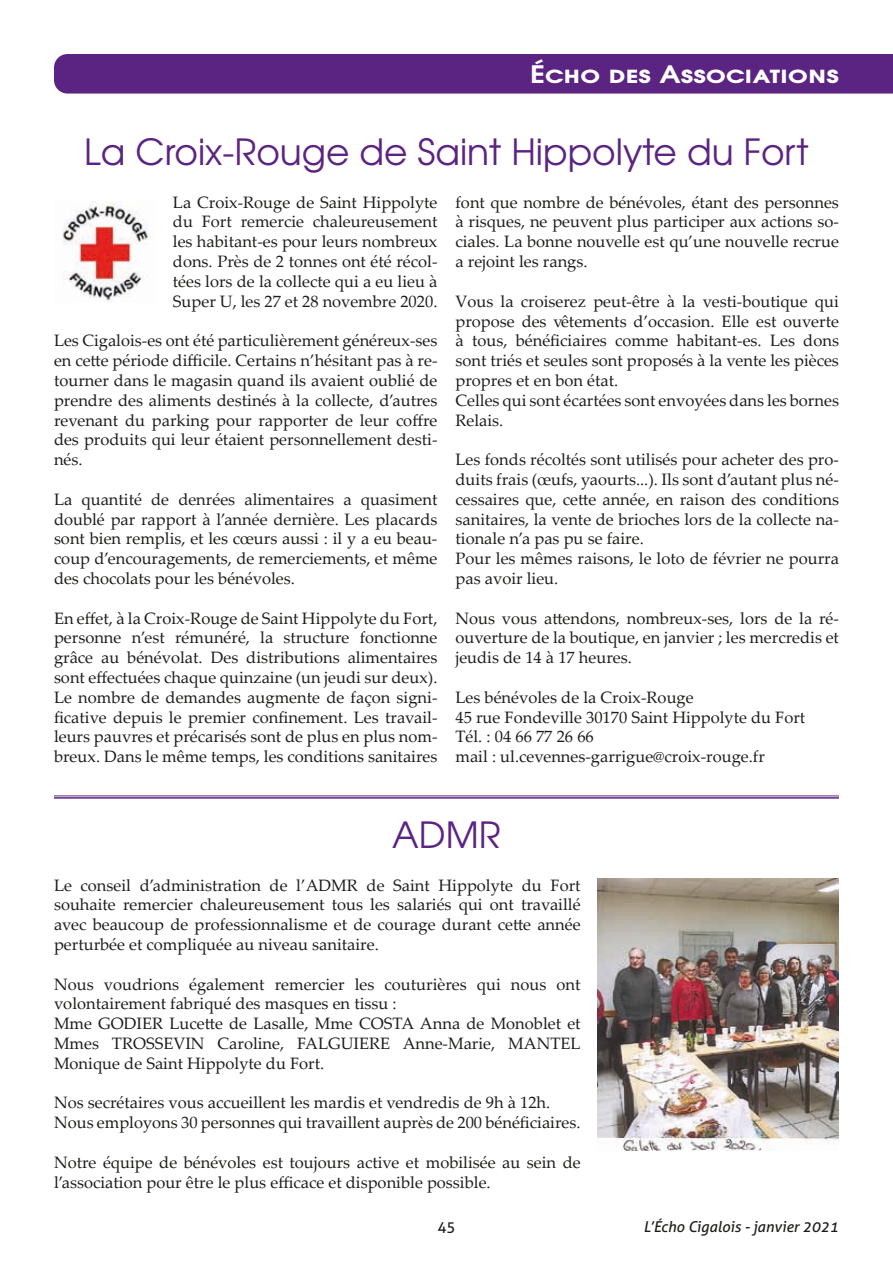
<style>
.page{position:relative;width:893px;height:1263px;background:#fff}
.page>*{position:absolute;margin:0;border:0;box-sizing:border-box;transform-origin:0 0}
.t1{font:36px "Te X Gyre Adventor";color:#5c2482}
.t2{font:700 24px "Te X Gyre Adventor";color:#fff;scale:1.2 1}
.t3{font:16.5px/19.8px "Palatino Linotype";color:#1d1d1b;text-align:justify}
.t4{font:italic 15px "Aller";color:#1d1d1b}
.t5{font:15px "Aller";color:#1d1d1b}
</style>
<div class="page">
<img style="left:62px;top:202px;width:87px;height:99px">
<img style="left:598px;top:878px;width:241px;height:272px">
<hr style="left:54px;top:796px;width:785px;height:1px;background:#5c2482">
<hr style="left:54px;top:797px;width:785px;height:2px;background:#5c2482">
<div style="left:54px;top:54px;width:839px;height:40px;background:#5c2482"></div>
<h2 class="t2" style="left:530px;top:53px;width:259px">Écho des Associations</h2>
<h1 class="t1" style="left:84px;top:123px;width:726px">La Croix-Rouge de Saint Hippolyte du Fort</h1>
<p class="t3" style="left:173px;top:192px;width:266px">La Croix-Rouge de Saint Hippolyte du Fort remercie chaleureusement les habitant-es pour leurs nombreux dons. Près de 2 tonnes ont été récol&shy;tées lors de la collecte qui a eu lieu à Super U, les 27 et 28 novembre 2020.</p>
<p class="t3" style="left:54px;top:330px;width:385px">Les Cigalois-es ont été particulièrement généreux-ses en cette période difficile. Certains n’hésitant pas à re&shy;tourner dans le magasin quand ils avaient oublié de prendre des aliments destinés à la collecte, d’autres revenant du parking pour rapporter de leur coffre des produits qui leur étaient personnellement desti&shy;nés.</p>
<p class="t3" style="left:54px;top:489px;width:385px">La quantité de denrées alimentaires a quasiment doublé par rapport à l’année dernière. Les placards sont bien remplis, et les cœurs aussi : il y a eu beau&shy;coup d’encouragements, de remerciements, et même des chocolats pour les bénévoles.</p>
<p class="t3" style="left:54px;top:607px;width:385px">En effet, à la Croix-Rouge de Saint Hippolyte du Fort, personne n’est rémunéré, la structure fonctionne grâce au bénévolat. Des distributions alimentaires sont effectuées chaque quinzaine (un jeudi sur deux).<br>Le nombre de demandes augmente de façon signi&shy;ficative depuis le premier confinement. Les travail&shy;leurs pauvres et précarisés sont de plus en plus nom&shy;breux. Dans le même temps, les conditions sanitaires</p>
<p class="t3" style="left:455px;top:192px;width:385px">font que nombre de bénévoles, étant des personnes à risques, ne peuvent plus participer aux actions so&shy;ciales. La bonne nouvelle est qu’une nouvelle recrue a rejoint les rangs.</p>
<p class="t3" style="left:455px;top:291px;width:385px;text-align:left">Vous la croiserez peut-être à la vesti-boutique qui propose des vêtements d’occasion. Elle est ouverte à tous, bénéficiaires comme habitant-es. Les dons sont triés et seules sont proposés à la vente les pièces propres et en bon état.<br>Celles qui sont écartées sont envoyées dans les bornes Relais.</p>
<p class="t3" style="left:455px;top:449px;width:385px;text-align:left">Les fonds récoltés sont utilisés pour acheter des pro&shy;duits frais (œufs, yaourts...). Ils sont d’autant plus né&shy;cessaires que, cette année, en raison des conditions sanitaires, la vente de brioches lors de la collecte na&shy;tionale n’a pas pu se faire.<br>Pour les mêmes raisons, le loto de février ne pourra pas avoir lieu.</p>
<p class="t3" style="left:455px;top:607px;width:385px">Nous vous attendons, nombreux-ses, lors de la ré&shy;ouverture de la boutique, en janvier ; les mercredis et jeudis de 14 à 17 heures.</p>
<p class="t3" style="left:455px;top:687px;width:351px;text-align:left">Les bénévoles de la Croix-Rouge<br>45 rue Fondeville 30170 Saint Hippolyte du Fort Tél. : 04 66 77 26 66<br>mail : ul.cevennes-garrigue@croix-rouge.fr</p>
<h1 class="t1" style="left:392px;top:806px;width:110px">ADMR</h1>
<p class="t3" style="left:54px;top:874px;width:528px">Le conseil d’administration de l’ADMR de Saint Hippolyte du Fort souhaite remercier chaleureusement tous les salariés qui ont travaillé avec beaucoup de professionnalisme et de courage durant cette année perturbée et compliquée au niveau sanitaire.</p>
<p class="t3" style="left:54px;top:973px;width:528px;text-align:left">Nous voudrions également remercier les couturières qui nous ont volontairement fabriqué des masques en tissu :<br>Mme GODIER Lucette de Lasalle, Mme COSTA Anna de Monoblet et Mmes TROSSEVIN Caroline, FALGUIERE Anne-Marie, MANTEL Monique de Saint Hippolyte du Fort.</p>
<p class="t3" style="left:54px;top:1092px;width:528px">Nos secrétaires vous accueillent les mardis et vendredis de 9h à 12h.<br>Nous employons 30 personnes qui travaillent auprès de 200 bénéficiaires.</p>
<p class="t3" style="left:54px;top:1152px;width:528px">Notre équipe de bénévoles est toujours active et mobilisée au sein de l’association pour être le plus efficace et disponible possible.</p>
<p class="t5" style="left:437px;top:1217px;width:19px">45</p>
<p class="t4" style="left:644px;top:1217px;width:196px">L’Écho Cigalois - janvier 2021</p>
</div>
